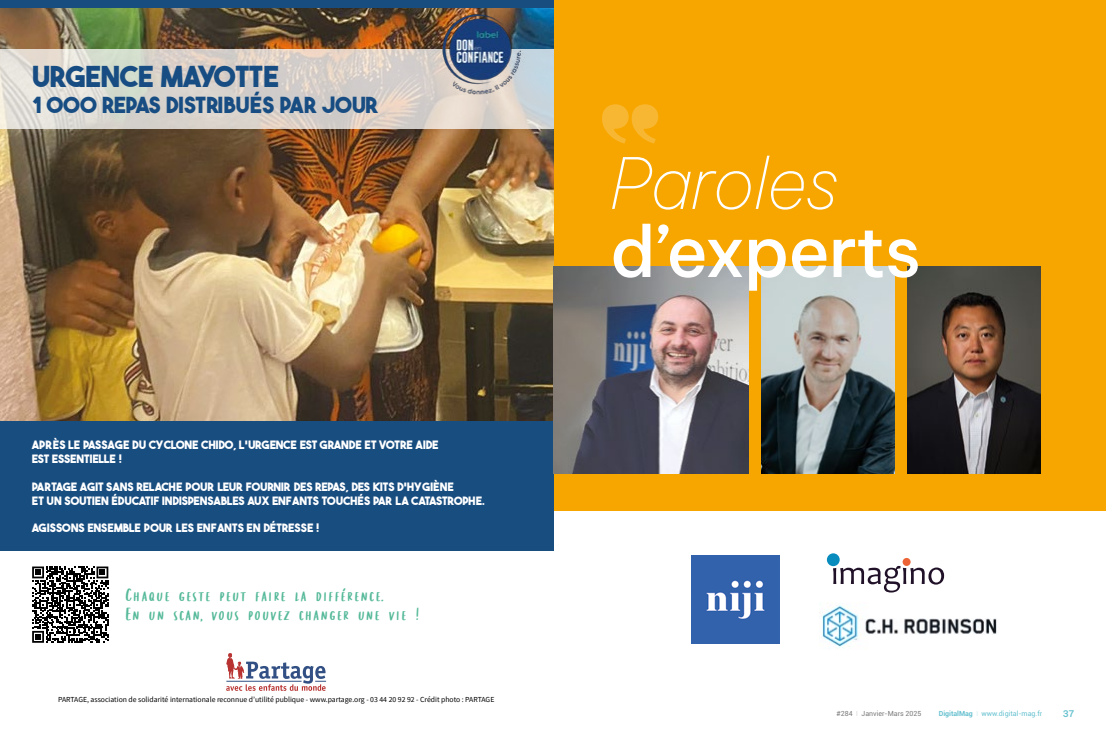
<style>
.page{position:relative;width:1106px;height:738px;background:#fff}
.page>*{position:absolute;margin:0;border:0;box-sizing:border-box;transform-origin:0 0}
.t1{font:500 70px "Be Vietnam Pro";letter-spacing:-.02em;color:#fff}
.t2{font:italic 100 70px "Be Vietnam Pro";letter-spacing:-.02em;color:#fff}
.t3{font:700 28.8px "The Bold Font";letter-spacing:-.01em;color:#174d82}
.t4{font:22.1px/19.2px "Secret Admirer";color:#55b999}
.t5{font:700 22.1px "The Bold Font";color:#174d82}
.t6{font:700 11.5px/13.8px "The Bold Font";color:#fff}
.t7{font:600 9px "Be Vietnam Pro";color:#64c0cf}
.t8{font:7.7px "Source Sans Pro";color:#000}
.t9{font:7px "Roboto";color:#64c0cf}
.t10{font:7px "Roboto";color:#7c7b7b}
.s1{font-weight:100}
.s2{font-weight:700}
</style>
<div class="page">
<div style="left:539px;top:0;width:567px;height:510px;background:#f7a600"></div>
<svg style="left:602px;top:104px;width:56px;height:39px"></svg>
<svg style="left:833px;top:565px;width:111px;height:27px"></svg>
<svg style="left:902px;top:557px;width:8px;height:8px"></svg>
<div style="left:827px;top:553px;width:12px;height:12px;background:#088cbd;border-radius:50%"></div>
<img style="left:819px;top:602px;width:178px;height:46px">
<img style="left:0;top:8px;width:553px;height:413px">
<div style="left:0;top:0;width:553px;height:8px;background:#184d80"></div>
<div style="left:0;top:421px;width:553px;height:130px;background:#184d80"></div>
<svg style="left:0;top:49px;width:553px;height:80px"></svg>
<svg style="left:226px;top:653px;width:100px;height:37px"></svg>
<img style="left:437px;top:8px;width:90px;height:91px">
<svg style="left:32px;top:566px;width:76px;height:76px"></svg>
<img style="left:691px;top:555px;width:88px;height:88px">
<img style="left:761px;top:266px;width:133px;height:207px">
<img style="left:553px;top:266px;width:195px;height:207px">
<img style="left:907px;top:266px;width:133px;height:207px">
<h2 class="t3" style="left:32px;top:58px;width:249px">URGENCE MAYOTTE</h2>
<h3 class="t5" style="left:32px;top:91px;width:348px">1 000 REPAS DISTRIBUÉS PAR JOUR</h3>
<p class="t6" style="left:32px;top:437px;width:408px">APRÈS LE PASSAGE DU CYCLONE CHIDO, L'URGENCE EST GRANDE ET VOTRE AIDE<br>EST ESSENTIELLE !</p>
<p class="t6" style="left:32px;top:478px;width:454px">PARTAGE AGIT SANS RELACHE POUR LEUR FOURNIR DES REPAS, DES KITS D'HYGIÈNE<br>ET UN SOUTIEN ÉDUCATIF INDISPENSABLES AUX ENFANTS TOUCHÉS PAR LA CATASTROPHE.</p>
<p class="t6" style="left:32px;top:520px;width:289px">AGISSONS ENSEMBLE POUR LES ENFANTS EN DÉTRESSE !</p>
<h3 class="t4" style="left:124px;top:584px;width:297px">Chaque geste peut faire la différence.<br>En un scan, vous pouvez changer une vie !</h3>
<p class="t8" style="left:58px;top:694px;width:438px">PARTAGE, association de solidarité internationale reconnue d’utilité publique - www.partage.org - 03 44 20 92 92 - Crédit photo : PARTAGE</p>
<h1 class="t2" style="left:609px;top:129px;width:230px">Paroles</h1>
<h1 class="t1" style="left:609px;top:192px;width:313px">d’experts</h1>
<p class="t10" style="left:836px;top:707px;width:86px">#284 <span class="s1">I</span> Janvier-Mars 2025</p>
<p class="t9" style="left:938px;top:707px;width:105px"><span class="s2">DigitalMag</span> <span class="s1">I</span> www.digital-mag.fr</p>
<p class="t7" style="left:1062px;top:705px;width:13px">37</p>
</div>
